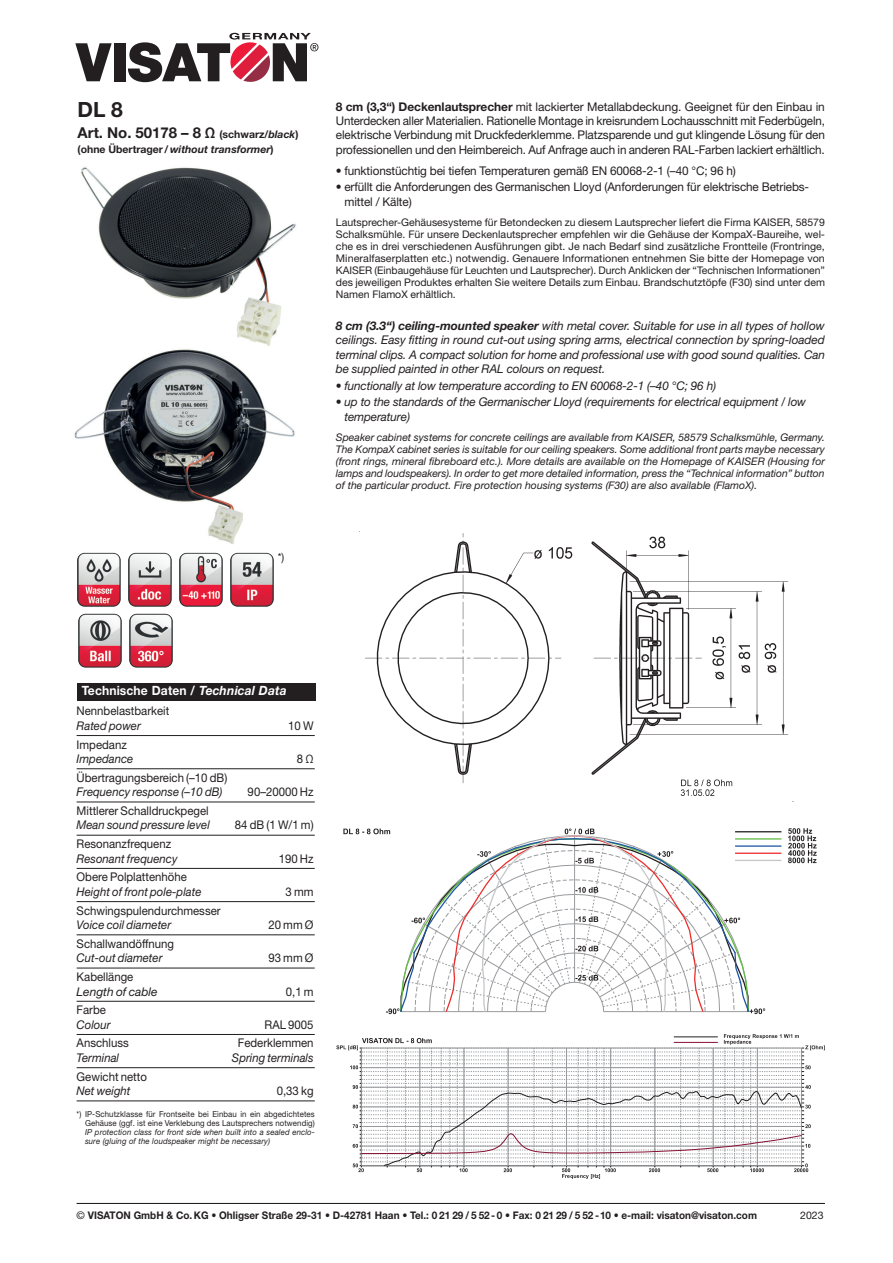
<style>
.page{position:relative;width:893px;height:1263px;background:#fff}
.page>*{position:absolute;margin:0;border:0;box-sizing:border-box;transform-origin:0 0}
.t1{font:700 21px "Helvetica Neue LT Std";color:#231f20}
.t2{font:700 15px "Helvetica Neue LT Std";color:#231f20}
.t3{font:700 12.75px "Helvetica Neue LT Std";letter-spacing:.01em;color:#fff;scale:.95 1}
.t4{font:12px/14.4px "Helvetica Neue LT Std";color:#231f20;text-align:justify}
.t5{font:italic 12px/14.4px "Helvetica Neue LT Std";letter-spacing:-.005em;color:#231f20;text-align:justify}
.t6{font:12px "Helvetica Neue LT Std";color:#231f20;scale:.95 1}
.t7{font:italic 12px "Helvetica Neue LT Std";letter-spacing:-.005em;color:#231f20;scale:.95 1}
.t8{font:11.25px "Helvetica Neue LT Std";color:#231f20;scale:.95 1}
.t9{font:10.5px/12px "Helvetica Neue LT Std";color:#231f20;text-align:justify}
.t10{font:italic 10.5px/12px "Helvetica Neue LT Std";color:#231f20;text-align:justify}
.t11{font:700 10.5px "Helvetica Neue LT Std";color:#231f20;scale:.95 1}
.t12{font:italic 700 10.5px "Helvetica Neue LT Std";color:#231f20}
.t13{font:8.25px/9px "Helvetica Neue LT Std";letter-spacing:.01em;color:#231f20;text-align:right;scale:.95 1}
.t14{font:italic 8.25px/9px "Helvetica Neue LT Std";letter-spacing:.01em;color:#231f20;scale:.95 1}
.s1{font-size:10.5px}
.s2{font-style:italic;font-size:10.5px}
.s3{font-style:normal}
.s4{font-weight:700}
.s5{font-style:italic}
.s6{font-weight:400}
</style>
<div class="page">
<svg style="left:75px;top:43px;width:37px;height:38px"></svg>
<div style="left:114px;top:43px;width:11px;height:38px;background:#231f20"></div>
<svg style="left:128px;top:33px;width:190px;height:50px"></svg>
<hr style="left:77px;top:1203px;width:748px;height:1px;background:#231f20">
<svg style="left:336px;top:1034px;width:489px;height:145px"></svg>
<div style="left:78px;top:683px;width:238px;height:17px;background:#231f20"></div>
<hr style="left:77px;top:735px;width:238px;height:1px;background:#231f20">
<hr style="left:77px;top:768px;width:238px;height:1px;background:#231f20">
<hr style="left:77px;top:802px;width:238px;height:1px;background:#231f20">
<hr style="left:77px;top:835px;width:238px;height:1px;background:#231f20">
<hr style="left:77px;top:868px;width:238px;height:1px;background:#231f20">
<hr style="left:77px;top:901px;width:238px;height:1px;background:#231f20">
<hr style="left:77px;top:934px;width:238px;height:1px;background:#231f20">
<hr style="left:77px;top:968px;width:238px;height:1px;background:#231f20">
<hr style="left:77px;top:1001px;width:238px;height:1px;background:#231f20">
<hr style="left:77px;top:1034px;width:238px;height:1px;background:#231f20">
<hr style="left:77px;top:1067px;width:238px;height:1px;background:#231f20">
<hr style="left:77px;top:1101px;width:238px;height:1px;background:#231f20">
<img style="left:77px;top:553px;width:44px;height:54px">
<img style="left:128px;top:553px;width:44px;height:54px">
<img style="left:179px;top:553px;width:44px;height:54px">
<img style="left:230px;top:553px;width:44px;height:54px">
<img style="left:78px;top:614px;width:44px;height:54px">
<img style="left:129px;top:614px;width:44px;height:54px">
<svg style="left:399px;top:951px;width:12px;height:62px"></svg>
<svg style="left:386px;top:1008px;width:13px;height:6px"></svg>
<svg style="left:343px;top:828px;width:47px;height:6px"></svg>
<svg style="left:411px;top:828px;width:370px;height:186px"></svg>
<svg style="left:788px;top:828px;width:29px;height:35px"></svg>
<img style="left:365px;top:533px;width:429px;height:269px">
<img style="left:74px;top:349px;width:221px;height:195px">
<img style="left:81px;top:167px;width:215px;height:179px">
<h1 class="t1" style="left:78px;top:97px;width:47px">DL 8</h1>
<h2 class="t2" style="left:78px;top:123px;width:222px">Art. No. 50178 – 8 Ω <span class="s1">(schwarz/</span><span class="s2">black</span><span class="s1">)</span></h2>
<p class="t12" style="left:78px;top:143px;width:197px"><span class="s3">(ohne Übertrager /</span> without transformer<span class="s3">)</span></p>
<p class="t8" style="left:278px;top:550px;width:8px">*)</p>
<p class="t4" style="left:336px;top:99px;width:490px"><span class="s4">8 cm (3,3“) Deckenlautsprecher</span> mit lackierter Metallabdeckung. Geeignet für den Einbau in Unterdecken aller Materialien. Rationelle Montage in kreisrundem Lochausschnitt mit Federbügeln, elektrische Verbindung mit Druckfederklemme. Platzsparende und gut klingende Lösung für den professionellen und den Heimbereich. Auf Anfrage auch in anderen RAL-Farben lackiert erhältlich.</p>
<p class="t4" style="left:336px;top:163px;width:401px">• funktionstüchtig bei tiefen Temperaturen gemäß EN 60068-2-1 (–40 °C; 96 h)</p>
<p class="t4" style="left:344px;top:179px;width:466px;text-indent:-9px">• erfüllt die Anforderungen des Germanischen Lloyd (Anforderungen für elektrische Betriebs&shy;mittel / Kälte)</p>
<p class="t9" style="left:336px;top:216px;width:490px">Lautsprecher-Gehäusesysteme für Betondecken zu diesem Lautsprecher liefert die Firma KAISER, 58579<br>Schalksmühle. Für unsere Deckenlautsprecher empfehlen wir die Gehäuse der KompaX-Baureihe, wel&shy;che es in drei verschiedenen Ausführungen gibt. Je nach Bedarf sind zusätzliche Frontteile (Frontringe, Mineralfaserplatten etc.) notwendig. Genauere Informationen entnehmen Sie bitte der Homepage von KAISER (Einbaugehäuse für Leuchten und Lautsprecher). Durch Anklicken der “Technischen Informationen” des jeweiligen Produktes erhalten Sie weitere Details zum Einbau. Brandschutztöpfe (F30) sind unter dem Namen FlamoX erhältlich.</p>
<p class="t5" style="left:336px;top:318px;width:491px"><span class="s4">8 cm (3.3“) ceiling-mounted speaker</span> with metal cover. Suitable for use in all types of hollow ceilings. Easy fitting in round cut-out using spring arms, electrical connection by spring-loaded terminal clips. A compact solution for home and professional use with good sound qualities. Can be supplied painted in other RAL colours on request.</p>
<p class="t5" style="left:336px;top:378px;width:382px">• functionally at low temperature according to EN 60068-2-1 (–40 °C; 96 h)</p>
<p class="t5" style="left:344px;top:395px;width:463px;text-indent:-9px">• up to the standards of the Germanischer Lloyd (requirements for electrical equipment / low temperature)</p>
<p class="t10" style="left:336px;top:431px;width:490px">Speaker cabinet systems for concrete ceilings are available from KAISER, 58579 Schalksmühle, Germany.<br>The KompaX cabinet series is suitable for our ceiling speakers. Some additional front parts maybe necessary (front rings, mineral fibreboard etc.). More details are available on the Homepage of KAISER (Housing for lamps and loudspeakers). In order to get more detailed information, press the “Technical information” button of the particular product. Fire protection housing systems (F30) are also available (FlamoX).</p>
<p class="t3" style="left:82px;top:683px;width:217px">Technische Daten / <span class="s5">Technical Data</span></p>
<p class="t6" style="left:77px;top:704px;width:99px">Nennbelastbarkeit</p>
<p class="t7" style="left:77px;top:718px;width:69px">Rated power</p>
<p class="t6" style="left:288px;top:718px;width:28px">10 W</p>
<p class="t6" style="left:77px;top:737px;width:54px">Impedanz</p>
<p class="t7" style="left:77px;top:751px;width:61px">Impedance</p>
<p class="t6" style="left:297px;top:751px;width:19px">8 Ω</p>
<p class="t6" style="left:77px;top:770px;width:160px">Übertragungsbereich (–10 dB)</p>
<p class="t7" style="left:77px;top:785px;width:155px">Frequency response (–10 dB)</p>
<p class="t6" style="left:248px;top:785px;width:71px">90–20000 Hz</p>
<p class="t6" style="left:77px;top:803px;width:141px">Mittlerer Schalldruckpegel</p>
<p class="t7" style="left:77px;top:818px;width:142px">Mean sound pressure level</p>
<p class="t6" style="left:235px;top:818px;width:84px">84 dB (1 W/1 m)</p>
<p class="t6" style="left:77px;top:837px;width:101px">Resonanzfrequenz</p>
<p class="t7" style="left:77px;top:851px;width:108px">Resonant frequency</p>
<p class="t6" style="left:279px;top:851px;width:38px">190 Hz</p>
<p class="t6" style="left:77px;top:870px;width:118px">Obere Polplattenhöhe</p>
<p class="t7" style="left:77px;top:884px;width:133px">Height of front pole-plate</p>
<p class="t6" style="left:286px;top:884px;width:31px">3 mm</p>
<p class="t6" style="left:77px;top:903px;width:153px">Schwingspulendurchmesser</p>
<p class="t7" style="left:77px;top:917px;width:101px">Voice coil diameter</p>
<p class="t6" style="left:268px;top:918px;width:49px">20 mm Ø</p>
<p class="t6" style="left:77px;top:936px;width:104px">Schallwandöffnung</p>
<p class="t7" style="left:77px;top:951px;width:92px">Cut-out diameter</p>
<p class="t6" style="left:268px;top:951px;width:49px">93 mm Ø</p>
<p class="t6" style="left:77px;top:969px;width:61px">Kabellänge</p>
<p class="t5" style="left:77px;top:984px;width:83px">Length of cable</p>
<p class="t6" style="left:286px;top:984px;width:31px">0,1 m</p>
<p class="t6" style="left:77px;top:1003px;width:32px">Farbe</p>
<p class="t7" style="left:77px;top:1017px;width:37px">Colour</p>
<p class="t6" style="left:265px;top:1017px;width:53px">RAL 9005</p>
<p class="t6" style="left:77px;top:1036px;width:56px">Anschluss</p>
<p class="t6" style="left:238px;top:1036px;width:81px">Federklemmen</p>
<p class="t7" style="left:77px;top:1050px;width:46px">Terminal</p>
<p class="t7" style="left:232px;top:1050px;width:87px">Spring terminals</p>
<p class="t6" style="left:77px;top:1069px;width:76px">Gewicht netto</p>
<p class="t7" style="left:77px;top:1084px;width:58px">Net weight</p>
<p class="t6" style="left:277px;top:1084px;width:40px">0,33 kg</p>
<p class="t13" style="left:77px;top:1110px;width:252px">*) IP-Schutzklasse für Frontseite bei Einbau in ein abgedichtetes<br>Gehäuse (ggf. ist eine Verklebung des Lautsprechers notwendig)</p>
<p class="t14" style="left:85px;top:1128px;width:243px">IP protection class for front side when built into a sealed enclo&shy;sure (gluing of the loudspeaker might be necessary)</p>
<p class="t11" style="left:77px;top:1209px;width:718px"><span class="s6">©</span> VISATON GmbH &amp; Co. KG • Ohligser Straße 29-31 • D-42781 Haan • Tel.: 0 21 29 / 5 52- 0 • Fax: 0 21 29 / 5 52 -10 • e-mail: visaton@visaton.com</p>
<p class="t9" style="left:800px;top:1209px;width:25px">2023</p>
</div>
